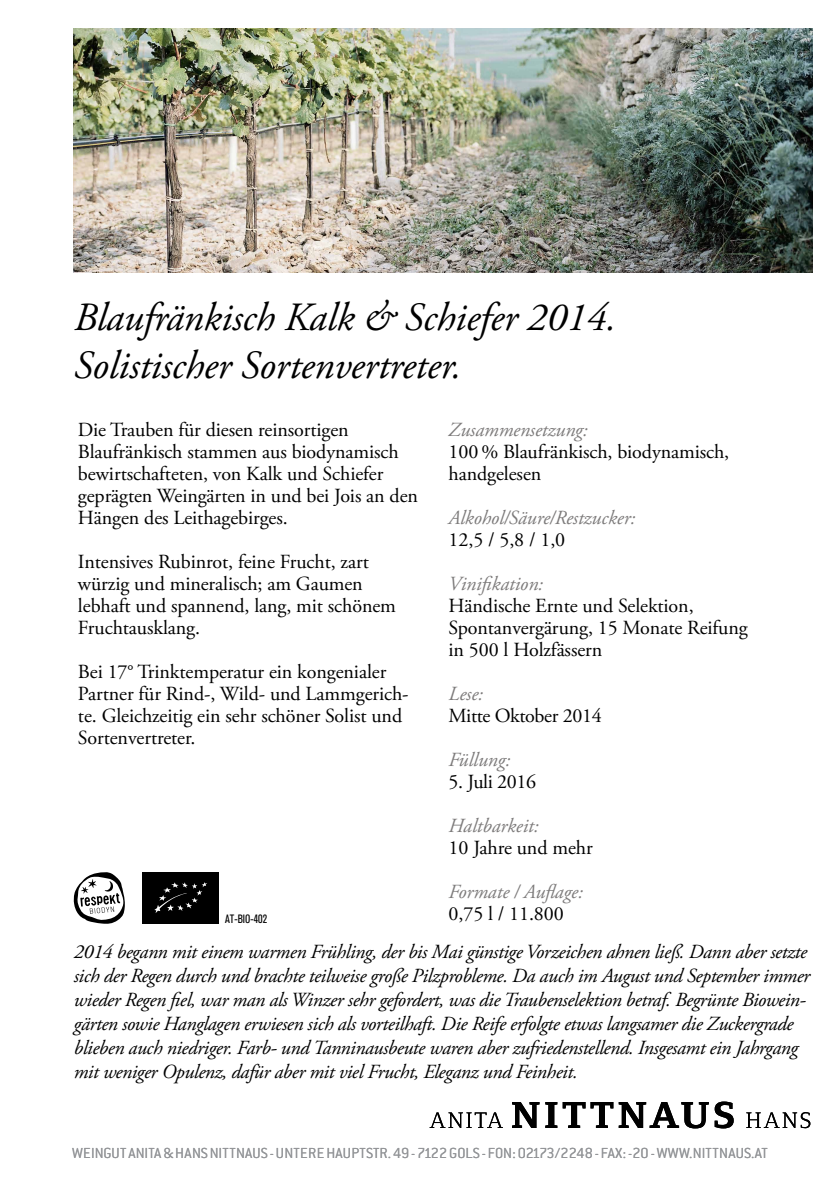
<style>
.page{position:relative;width:840px;height:1191px;background:#fff}
.page>*{position:absolute;margin:0;border:0;box-sizing:border-box;transform-origin:0 0}
.t1{font:italic 40px/48px "Adobe Garamond Pro";letter-spacing:-.005em;color:#000}
.t2{font:20px/22px "Adobe Garamond Pro";letter-spacing:-.005em;color:#000}
.t3{font:italic 20px/24px "Adobe Garamond Pro";letter-spacing:-.02em;color:#000}
.t4{font:italic 20px "Adobe Garamond Pro";letter-spacing:-.005em;color:#7d7b7b}
.t5{font:300 16px "Conduit ITC";color:#939598}
.t6{font:300 16px "Conduit ITC";letter-spacing:.02em;color:#939598}
.t7{font:12px "Akzidenz Grot Con BQ";color:#000}
</style>
<div class="page">
<img style="left:74px;top:28px;width:737px;height:244px">
<svg style="left:429px;top:1112px;width:73px;height:16px"></svg>
<svg style="left:512px;top:1102px;width:27px;height:26px"></svg>
<svg style="left:545px;top:1102px;width:163px;height:26px"></svg>
<svg style="left:714px;top:1101px;width:19px;height:27px"></svg>
<svg style="left:746px;top:1112px;width:63px;height:16px"></svg>
<div style="left:142px;top:872px;width:76px;height:51px;background:#000"></div>
<svg style="left:154px;top:882px;width:53px;height:31px"></svg>
<svg style="left:73px;top:872px;width:52px;height:52px"></svg>
<h1 class="t1" style="left:74px;top:294px;width:543px">Blaufränkisch Kalk &amp; Schiefer 2014.<br>Solistischer Sortenvertreter.</h1>
<p class="t2" style="left:78px;top:419px;width:341px">Die Trauben für diesen reinsortigen Blaufränkisch stammen aus biodynamisch bewirtschafteten, von Kalk und Schiefer geprägten Weingärten in und bei Jois an den Hängen des Leithagebirges.</p>
<p class="t2" style="left:78px;top:551px;width:319px">Intensives Rubinrot, feine Frucht, zart würzig und mineralisch; am Gaumen lebhaft und spannend, lang, mit schönem Fruchtausklang.</p>
<p class="t2" style="left:78px;top:661px;width:332px">Bei 17° Trinktemperatur ein kongenialer Partner für Rind-, Wild- und Lammgerich&shy;te. Gleichzeitig ein sehr schöner Solist und Sortenvertreter.</p>
<p class="t4" style="left:448px;top:418px;width:141px">Zusammensetzung:</p>
<p class="t2" style="left:448px;top:441px;width:282px">100 % Blaufränkisch, biodynamisch, handgelesen</p>
<p class="t4" style="left:448px;top:506px;width:188px">Alkohol/Säure/Restzucker:</p>
<p class="t2" style="left:448px;top:529px;width:118px">12,5 / 5,8 / 1,0</p>
<p class="t4" style="left:448px;top:572px;width:96px">Vinifikation:</p>
<p class="t2" style="left:448px;top:595px;width:300px">Händische Ernte und Selektion,<br>Spontanvergärung, 15 Monate Reifung in 500 l Holzfässern</p>
<p class="t4" style="left:448px;top:682px;width:36px">Lese:</p>
<p class="t2" style="left:448px;top:705px;width:154px">Mitte Oktober 2014</p>
<p class="t4" style="left:448px;top:748px;width:63px">Füllung:</p>
<p class="t2" style="left:448px;top:771px;width:89px">5. Juli 2016</p>
<p class="t4" style="left:448px;top:814px;width:92px">Haltbarkeit:</p>
<p class="t2" style="left:448px;top:837px;width:145px">10 Jahre und mehr</p>
<p class="t4" style="left:448px;top:880px;width:136px">Formate / Auflage:</p>
<p class="t2" style="left:448px;top:903px;width:117px">0,75 l / 11.800</p>
<p class="t3" style="left:74px;top:940px;width:737px">2014 begann mit einem warmen Frühling, der bis Mai günstige Vorzeichen ahnen ließ. Dann aber setzte sich der Regen durch und brachte teilweise große Pilzprobleme. Da auch im August und September immer wieder Regen fiel, war man als Winzer sehr gefordert, was die Traubenselektion betraf. Begrünte Biowein&shy;gärten sowie Hanglagen erwiesen sich als vorteilhaft. Die Reife erfolgte etwas langsamer die Zuckergrade blieben auch niedriger. Farb- und Tanninausbeute waren aber zufriedenstellend. Insgesamt ein Jahrgang mit weniger Opulenz, dafür aber mit viel Frucht, Eleganz und Feinheit.</p>
<p class="t7" style="left:225px;top:912px;width:43px">AT-BIO-402</p>
<p class="t6" style="left:72px;top:1144px;width:71px">WEINGUT ANITA</p>
<p class="t5" style="left:163px;top:1144px;width:63px">&amp; HAN S NTITTNAU</p>
<p class="t5" style="left:261px;top:1144px;width:408px">S - UNTE RE HAU PTSTR. 49 - 7122 GOLS - FON : 02173/2248 - FAX: -20 - WWWWW</p>
<p class="t5" style="left:689px;top:1144px;width:12px">.NTNITTNAU</p>
<p class="t5" style="left:743px;top:1144px;width:19px">S.AT</p>
</div>
